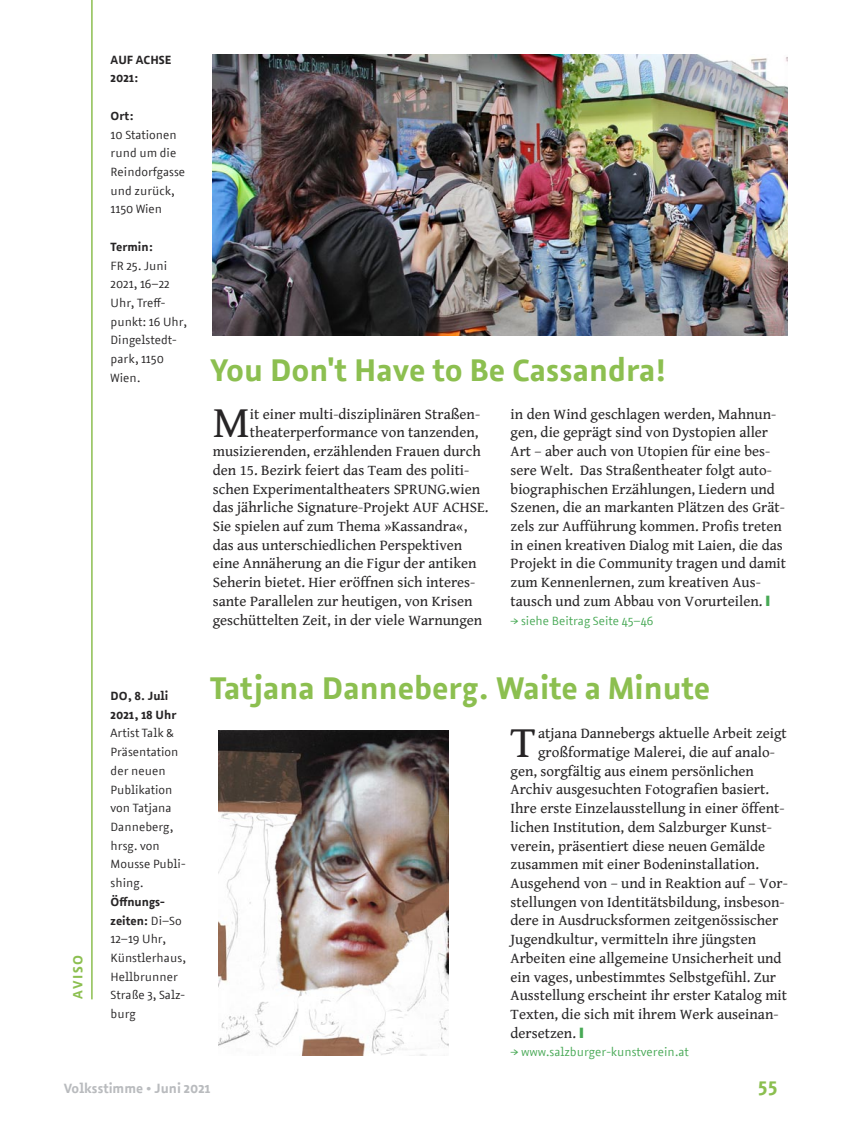
<style>
.page{position:relative;width:851px;height:1127px;background:#fff}
.page>*{position:absolute;margin:0;border:0;box-sizing:border-box;transform-origin:0 0}
.t1{font:45.3px "Gentium Book Basic";color:#272526}
.t2{font:700 31.5px "Azuro";color:#8cbf50}
.t3{font:700 19.5px "Azuro";color:#8cbf50}
.t4{font:15px/18.8px "Gentium Book Basic";color:#272526}
.t5{font:700 13.5px "Azuro";color:#b9bbbe}
.t6{font:700 13.5px "Azuro";letter-spacing:.13em;color:#8cbf50}
.t7{font:12px/18.8px "Azuro";color:#272526}
.t8{font:12px "Azuro";color:#48a956}
.t9{font:700 12px/18.8px "Azuro";color:#272526}
.s1{font-weight:700}
</style>
<div class="page">
<hr style="left:91px;top:0;width:2px;height:999px;background:#8cbf50">
<img style="left:213px;top:54px;width:574px;height:281px">
<img style="left:219px;top:731px;width:229px;height:324px">
<p class="t6" style="left:68px;top:999px;width:46px;rotate:-90deg">AVISO</p>
<p class="t9" style="left:111px;top:50px;width:62px">AUF ACHSE<br>2021:</p>
<p class="t7" style="left:111px;top:106px;width:76px"><span class="s1">Ort:<br></span>10 Stationen rund um die<br>Reindorfgasse und zurück,<br>1150 Wien</p>
<p class="t7" style="left:111px;top:237px;width:78px"><span class="s1">Termin:<br></span>FR 25. Juni<br>2021, 16–22<br>Uhr, Treff&shy;punkt: 16 Uhr,<br>Dingelstedt&shy;park, 1150<br>Wien.</p>
<p class="t9" style="left:111px;top:686px;width:67px">DO, 8. Juli<br>2021, 18 Uhr</p>
<p class="t7" style="left:111px;top:723px;width:76px">Artist Talk &amp;<br>Präsentation der neuen<br>Publikation von Tatjana<br>Danneberg, hrsg. von<br>Mousse Publi&shy;shing.</p>
<p class="t7" style="left:111px;top:892px;width:77px"><span class="s1">Öffnungs - zeiten:</span> Di–So<br>12–19 Uhr,<br>Künstlerhaus,<br>Hellbrunner<br>Straße 3, Salz&shy;burg</p>
<h1 class="t2" style="left:210px;top:348px;width:458px">You Don't Have to Be Cassandra!</h1>
<p class="t1" style="left:213px;top:398px;width:39px">M</p>
<p class="t4" style="left:250px;top:405px;width:232px">it einer multi-disziplinären Straßen-</p>
<p class="t4" style="left:250px;top:424px;width:230px">theaterperformance von tanzenden,</p>
<p class="t4" style="left:213px;top:442px;width:269px">musizierenden, erzählenden Frauen durch</p>
<p class="t4" style="left:213px;top:461px;width:258px">den 15. Bezirk feiert das Team des politi-</p>
<p class="t4" style="left:213px;top:480px;width:269px">schen Experimentaltheaters SPRUNG.wien</p>
<p class="t4" style="left:213px;top:498px;width:277px">das jährliche Signature-Projekt AUF ACHSE.</p>
<p class="t4" style="left:213px;top:517px;width:256px">Sie spielen auf zum Thema »Kassandra«,</p>
<p class="t4" style="left:213px;top:536px;width:251px">das aus unterschiedlichen Perspektiven</p>
<p class="t4" style="left:213px;top:555px;width:265px">eine Annäherung an die Figur der antiken</p>
<p class="t4" style="left:213px;top:573px;width:264px">Seherin bietet. Hier eröffnen sich interes-</p>
<p class="t4" style="left:213px;top:592px;width:261px">sante Parallelen zur heutigen, von Krisen</p>
<p class="t4" style="left:213px;top:611px;width:271px">geschüttelten Zeit, in der viele Warnungen</p>
<p class="t4" style="left:510px;top:405px;width:277px">in den Wind geschlagen werden, Mahnun&shy;gen, die geprägt sind von Dystopien aller Art – aber auch von Utopien für eine bes&shy;sere Welt. Das Straßentheater folgt auto&shy;biographischen Erzählungen, Liedern und Szenen, die an markanten Plätzen des Grät&shy;zels zur Aufführung kommen. Profis treten in einen kreativen Dialog mit Laien, die das Projekt in die Community tragen und damit zum Kennenlernen, zum kreativen Aus&shy;tausch und zum Abbau von Vorurteilen.</p>
<p class="t8" style="left:510px;top:612px;width:144px">→ siehe Beitrag Seite 45–46</p>
<h1 class="t2" style="left:210px;top:666px;width:501px">Tatjana Danneberg. Waite a Minute</h1>
<p class="t1" style="left:510px;top:717px;width:27px">T</p>
<p class="t4" style="left:538px;top:724px;width:250px">atjana Dannebergs aktuelle Arbeit zeigt</p>
<p class="t4" style="left:538px;top:743px;width:238px">großformatige Malerei, die auf analo-</p>
<p class="t4" style="left:510px;top:762px;width:245px">gen, sorgfältig aus einem persönlichen</p>
<p class="t4" style="left:510px;top:781px;width:260px">Archiv ausgesuchten Fotografien basiert.</p>
<p class="t4" style="left:510px;top:799px;width:275px">Ihre erste Einzelausstellung in einer öffent-</p>
<p class="t4" style="left:510px;top:818px;width:263px">lichen Institution, dem Salzburger Kunst-</p>
<p class="t4" style="left:510px;top:837px;width:256px">verein, präsentiert diese neuen Gemälde</p>
<p class="t4" style="left:510px;top:855px;width:250px">zusammen mit einer Bodeninstallation.</p>
<p class="t4" style="left:510px;top:874px;width:279px">Ausgehend von – und in Reaktion auf – Vor-</p>
<p class="t4" style="left:510px;top:893px;width:275px">stellungen von Identitätsbildung, insbeson-</p>
<p class="t4" style="left:510px;top:911px;width:269px">dere in Ausdrucksformen zeitgenössischer</p>
<p class="t4" style="left:510px;top:930px;width:247px">Jugendkultur, vermitteln ihre jüngsten</p>
<p class="t4" style="left:510px;top:949px;width:272px">Arbeiten eine allgemeine Unsicherheit und</p>
<p class="t4" style="left:510px;top:968px;width:267px">ein vages, unbestimmtes Selbstgefühl. Zur</p>
<p class="t4" style="left:510px;top:986px;width:278px">Ausstellung erscheint ihr erster Katalog mit</p>
<p class="t4" style="left:510px;top:1005px;width:269px">Texten, die sich mit ihrem Werk auseinan-</p>
<p class="t4" style="left:510px;top:1024px;width:67px">dersetzen.</p>
<p class="t8" style="left:510px;top:1044px;width:180px">→ www.salzburger-kunstverein.at</p>
<p class="t5" style="left:64px;top:1079px;width:148px">Volksstimme • Juni 2021</p>
<p class="t3" style="left:757px;top:1072px;width:22px">55</p>
</div>
